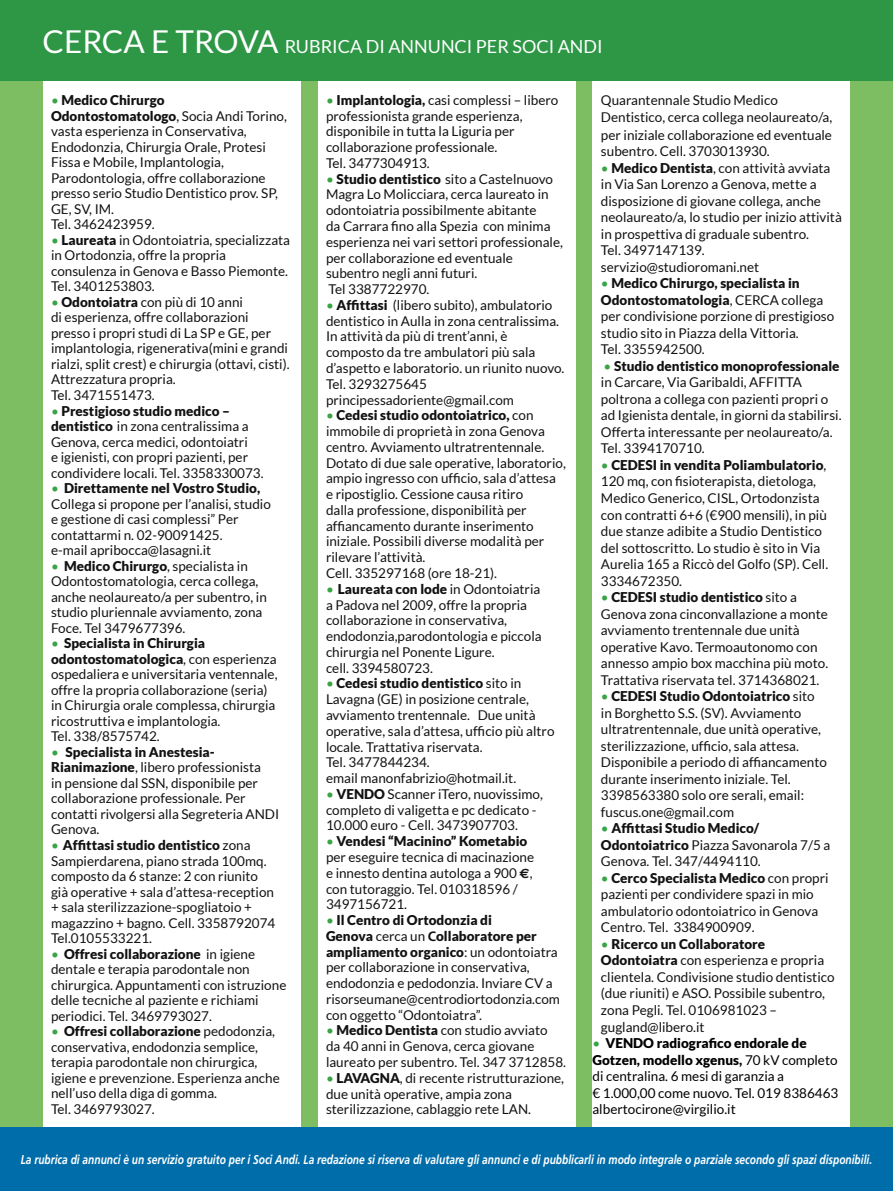
<style>
.page{position:relative;width:893px;height:1191px;background:#7cbe61}
.page>*{position:absolute;margin:0;border:0;box-sizing:border-box;transform-origin:0 0}
.t1{font:18px "Lato";color:#fff}
.t2{font:13.5px/15.8px "Lato";color:#121212}
.t3{font:13.5px/16.5px "Lato";color:#000}
.t4{font:italic 700 12.75px "Frutiger";color:#fff;scale:.8 1}
.s1{font-size:31.5px}
.s2{color:#39a446}
.s3{font-weight:900}
.s4{font-family:"Euro Sans";font-weight:700}
.s5{font-family:"Frutiger";font-weight:700}
</style>
<div class="page">
<div style="left:0;top:0;width:893px;height:81px;background:#2d9745"></div>
<div style="left:43px;top:81px;width:257px;height:1046px;background:#fff"></div>
<div style="left:317px;top:81px;width:258px;height:1046px;background:#fff"></div>
<div style="left:592px;top:81px;width:258px;height:1046px;background:#fff"></div>
<div style="left:0;top:1127px;width:893px;height:64px;background:#006dab"></div>
<h1 class="t1" style="left:43px;top:37px;width:562px"><span class="s1">CERCA E TROVA</span> RUBRICA DI ANNUNCI PER SOCI ANDI</h1>
<p class="t2" style="left:51px;top:92px;width:237px"><span class="s2">•</span> <span class="s3">Medico Chirurgo<br>Odontostomatologo</span>, Socia Andi Torino, vasta esperienza in Conservativa,<br>Endodonzia, Chirurgia Orale, Protesi<br>Fissa e Mobile, Implantologia,<br>Parodontologia, offre collaborazione presso serio Studio Dentistico prov. SP,<br>GE, SV, IM.<br>Tel. 3462423959.</p>
<p class="t2" style="left:51px;top:232px;width:241px"><span class="s2">•</span> <span class="s3">Laureata</span> in Odontoiatria, specializzata in Ortodonzia, offre la propria consulenza in Genova e Basso Piemonte.<br>Tel. 3401253803.</p>
<p class="t2" style="left:51px;top:294px;width:240px"><span class="s2">•</span> <span class="s3">Odontoiatra</span> con più di 10 anni<br>di esperienza, offre collaborazioni presso i propri studi di La SP e GE, per implantologia, rigenerativa(mini e grandi rialzi, split crest) e chirurgia (ottavi, cisti).<br>Attrezzatura propria.<br>Tel. 3471551473.</p>
<p class="t2" style="left:51px;top:403px;width:214px"><span class="s2">•</span> <span class="s3">Prestigioso studio medico – dentistico</span> in zona centralissima a Genova, cerca medici, odontoiatri<br>e igienisti, con propri pazienti, per condividere locali. Tel. 3358330073.</p>
<p class="t2" style="left:51px;top:480px;width:221px"><span class="s2">•</span> <span class="s3">Direttamente nel Vostro Studio, </span>Collega si propone per l’analisi, studio e gestione di casi complessi” Per contattarmi n. 02-90091425.<br>e-mail apribocca@lasagni.it</p>
<p class="t2" style="left:51px;top:558px;width:217px"><span class="s2">•</span> <span class="s3">Medico Chirurgo</span>, specialista in Odontostomatologia, cerca collega, anche neolaureato/a per subentro, in studio pluriennale avviamento, zona Foce. Tel 3479677396.</p>
<p class="t2" style="left:51px;top:635px;width:228px"><span class="s2">•</span> <span class="s3">Specialista in Chirurgia odontostomatologica</span>, con esperienza ospedaliera e universitaria ventennale, offre la propria collaborazione (seria) in Chirurgia orale complessa, chirurgia ricostruttiva e implantologia.<br>Tel. 338/8575742.</p>
<p class="t2" style="left:51px;top:744px;width:230px"><span class="s2">•</span> <span class="s3">Specialista in Anestesia-<br>Rianimazione</span>, libero professionista<br>in pensione dal SSN, disponibile per collaborazione professionale. Per contatti rivolgersi alla Segreteria ANDI<br>Genova.</p>
<p class="t2" style="left:51px;top:837px;width:226px"><span class="s2">•</span> <span class="s3">Affittasi studio dentistico</span> zona Sampierdarena, piano strada 100mq. composto da 6 stanze: 2 con riunito già operative + sala d’attesa-reception + sala sterilizzazione-spogliatoio + magazzino + bagno. Cell. 3358792074<br>Tel.0105533221.</p>
<p class="t2" style="left:51px;top:946px;width:237px"><span class="s2">•</span> <span class="s3">Offresi collaborazione</span> in igiene dentale e terapia parodontale non chirurgica. Appuntamenti con istruzione delle tecniche al paziente e richiami periodici. Tel. 3469793027.</p>
<p class="t2" style="left:51px;top:1023px;width:230px"><span class="s2">•</span> <span class="s3">Offresi collaborazione</span> pedodonzia, conservativa, endodonzia semplice, terapia parodontale non chirurgica, igiene e prevenzione. Esperienza anche nell’uso della diga di gomma.<br>Tel. 3469793027.</p>
<p class="t2" style="left:326px;top:92px;width:234px"><span class="s2">•</span> <span class="s3">Implantologia,</span> casi complessi – libero professionista grande esperienza, disponibile in tutta la Liguria per collaborazione professionale.<br>Tel. 3477304913.</p>
<p class="t2" style="left:326px;top:171px;width:238px"><span class="s2">•</span> <span class="s3">Studio dentistico</span> sito a Castelnuovo Magra Lo Molicciara, cerca laureato in odontoiatria possibilmente abitante<br>da Carrara fino alla Spezia con minima esperienza nei vari settori professionale, per collaborazione ed eventuale subentro negli anni futuri.<br>Tel 3387722970.</p>
<p class="t2" style="left:326px;top:297px;width:240px"><span class="s2">•</span> <span class="s3">Affittasi</span> (libero subito), ambulatorio dentistico in Aulla in zona centralissima.<br>In attività da più di trent’anni, è composto da tre ambulatori più sala d’aspetto e laboratorio. un riunito nuovo.<br>Tel. 3293275645 principessadoriente@gmail.com</p>
<p class="t2" style="left:326px;top:407px;width:241px"><span class="s2">•</span> <span class="s3">Cedesi studio odontoiatrico,</span> con immobile di proprietà in zona Genova centro. Avviamento ultratrentennale.<br>Dotato di due sale operative, laboratorio, ampio ingresso con ufficio, sala d’attesa e ripostiglio. Cessione causa ritiro<br>dalla professione, disponibilità per affiancamento durante inserimento iniziale. Possibili diverse modalità per rilevare l’attività.<br>Cell. 335297168 (ore 18-21).</p>
<p class="t2" style="left:326px;top:581px;width:217px"><span class="s2">•</span> <span class="s3">Laureata con lode</span> in Odontoiatria a Padova nel 2009, offre la propria collaborazione in conservativa, endodonzia,parodontologia e piccola chirurgia nel Ponente Ligure.<br>cell. 3394580723.</p>
<p class="t2" style="left:326px;top:675px;width:230px"><span class="s2">•</span> <span class="s3">Cedesi studio dentistico</span> sito in Lavagna (GE) in posizione centrale, avviamento trentennale. Due unità operative, sala d’attesa, ufficio più altro locale. Trattativa riservata.<br>Tel. 3477844234.<br>email manonfabrizio@hotmail.it.</p>
<p class="t2" style="left:326px;top:786px;width:218px"><span class="s2">•</span> <span class="s3">VENDO</span> Scanner iTero, nuovissimo, completo di valigetta e pc dedicato -<br>10.000 euro - Cell. 3473907703.</p>
<p class="t2" style="left:326px;top:833px;width:210px"><span class="s2">•</span> <span class="s3">Vendesi “Macinino” Kometabio </span>per eseguire tecnica di macinazione e innesto dentina autologa a 900 <span class="s4">e</span>, con tutoraggio. Tel. 010318596 /<br>3497156721.</p>
<p class="t2" style="left:326px;top:912px;width:235px"><span class="s2">•</span> <span class="s3">Il Centro di Ortodonzia di<br>Genova</span> cerca un <span class="s5">C</span><span class="s3">ollaboratore per ampliamento organico</span>: un odontoiatra per collaborazione in conservativa, endodonzia e pedodonzia. Inviare CV a risorseumane@centrodiortodonzia.com con oggetto “Odontoiatra”.</p>
<p class="t2" style="left:326px;top:1022px;width:242px"><span class="s2">•</span> <span class="s3">Medico Dentista</span> con studio avviato<br>da 40 anni in Genova, cerca giovane laureato per subentro. Tel. 347 3712858.</p>
<p class="t2" style="left:326px;top:1070px;width:240px"><span class="s2">•</span> <span class="s3">LAVAGNA</span>, di recente ristrutturazione, due unità operative, ampia zona sterilizzazione, cablaggio rete LAN.</p>
<p class="t2" style="left:601px;top:92px;width:233px;line-height:17px">Quarantennale Studio Medico Dentistico, cerca collega neolaureato/a, per iniziale collaborazione ed eventuale subentro. Cell. 3703013930.</p>
<p class="t2" style="left:601px;top:159px;width:242px;line-height:16.5px"><span class="s2">•</span> <span class="s3">Medico Dentista</span>, con attività avviata in Via San Lorenzo a Genova, mette a disposizione di giovane collega, anche neolaureato/a, lo studio per inizio attività in prospettiva di graduale subentro.<br>Tel. 3497147139. servizio@studioromani.net</p>
<p class="t2" style="left:601px;top:275px;width:235px;line-height:16.5px"><span class="s2">•</span> <span class="s3">Medico Chirurgo, specialista in Odontostomatologia</span>, CERCA collega per condivisione porzione di prestigioso studio sito in Piazza della Vittoria.<br>Tel. 3355942500.</p>
<p class="t2" style="left:601px;top:357px;width:242px;line-height:16.5px"><span class="s2">•</span> <span class="s3">Studio dentistico monoprofessionale </span>in Carcare, Via Garibaldi, AFFITTA poltrona a collega con pazienti propri o ad Igienista dentale, in giorni da stabilirsi.<br>Offerta interessante per neolaureato/a.<br>Tel. 3394170710.</p>
<p class="t2" style="left:601px;top:457px;width:229px;line-height:16.5px"><span class="s2">•</span> <span class="s3">CEDESI in vendita Poliambulatorio</span>, 120 mq, con fisioterapista, dietologa, Medico Generico, CISL, Ortodonzista con contratti 6+6 (€900 mensili), in più due stanze adibite a Studio Dentistico del sottoscritto. Lo studio è sito in Via Aurelia 165 a Riccò del Golfo (SP). Cell.<br>3334672350.</p>
<p class="t2" style="left:601px;top:589px;width:229px;line-height:16.5px"><span class="s2">•</span> <span class="s3">CEDESI studio dentistico</span> sito a Genova zona cinconvallazione a monte avviamento trentennale due unità operative Kavo. Termoautonomo con annesso ampio box macchina più moto.<br>Trattativa riservata tel. 3714368021.</p>
<p class="t2" style="left:601px;top:688px;width:227px;line-height:16.5px"><span class="s2">•</span> <span class="s3">CEDESI Studio Odontoiatrico</span> sito in Borghetto S.S. (SV). Avviamento ultratrentennale, due unità operative, sterilizzazione, ufficio, sala attesa.<br>Disponibile a periodo di affiancamento durante inserimento iniziale. Tel.<br>3398563380 solo ore serali, email: fuscus.one@gmail.com</p>
<p class="t2" style="left:601px;top:820px;width:231px;line-height:16.5px"><span class="s2">•</span> <span class="s3">Affittasi Studio Medico/<br>Odontoiatrico</span> Piazza Savonarola 7/5 a<br>Genova. Tel. 347/4494110.</p>
<p class="t2" style="left:601px;top:869px;width:229px;line-height:16.5px"><span class="s2">•</span> <span class="s3">Cerco Specialista Medico</span> con propri pazienti per condividere spazi in mio ambulatorio odontoiatrico in Genova Centro. Tel. 3384900909.</p>
<p class="t2" style="left:601px;top:935px;width:235px;line-height:16.5px"><span class="s2">•</span> <span class="s3">Ricerco un Collaboratore Odontoiatra</span> con esperienza e propria clientela. Condivisione studio dentistico (due riuniti) e ASO. Possibile subentro, zona Pegli. Tel. 0106981023 – gugland@libero.it</p>
<p class="t3" style="left:592px;top:1034px;width:247px"><span class="s2">•</span> <span class="s3">VENDO radiografico endorale de Gotzen, modello xgenus,</span> 70 kV completo di centralina. 6 mesi di garanzia a<br>€ 1.000,00 come nuovo. Tel. 019 8386463 albertocirone@virgilio.it</p>
<p class="t4" style="left:21px;top:1152px;width:1066px">La rubrica di annunci è un servizio gratuito per i Soci Andi. La redazione si riserva di valutare gli annunci e di pubblicarli in modo integrale o parziale secondo gli spazi disponibili.</p>
</div>
